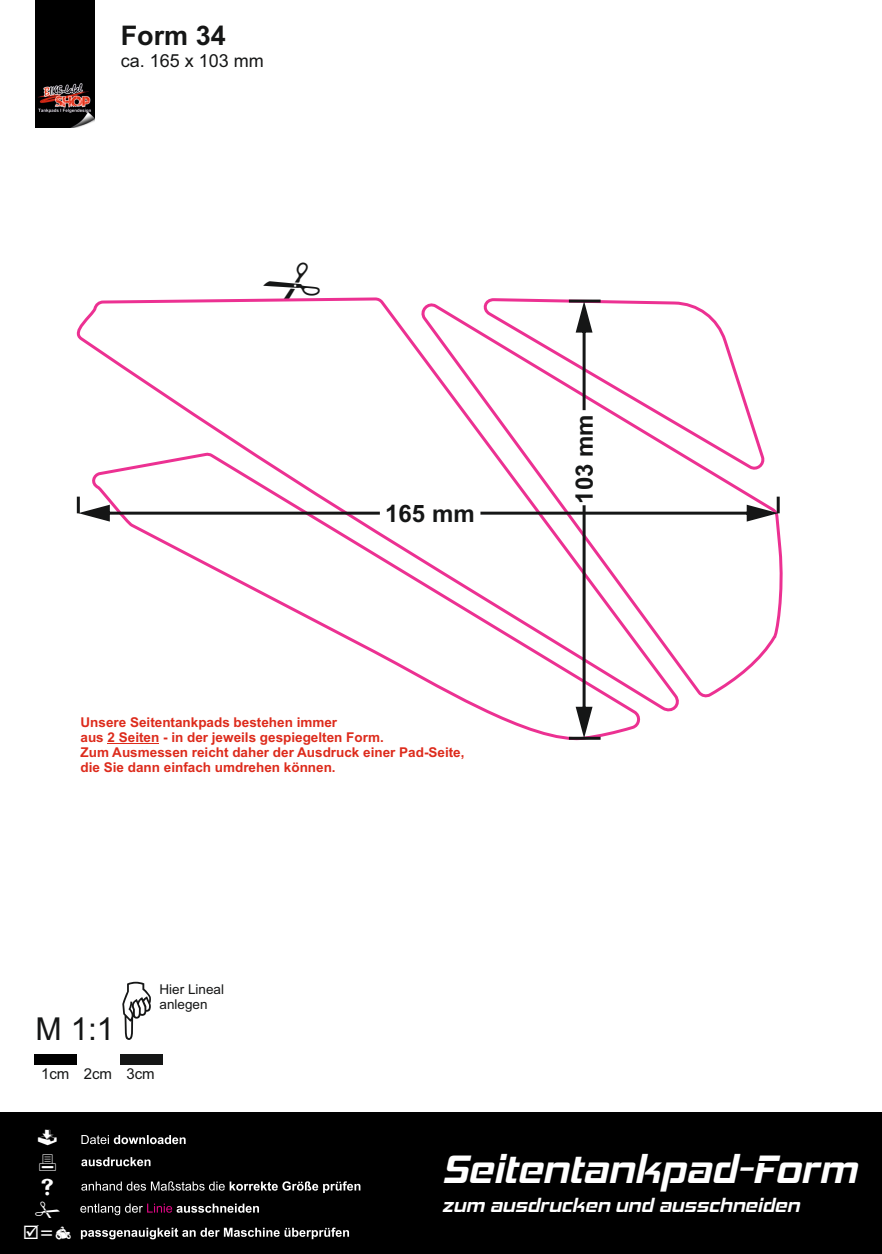
<style>
.page{position:relative;width:882px;height:1254px;background:#fff}
.page>*{position:absolute;margin:0;border:0;box-sizing:border-box;transform-origin:0 0}
.t1{font:italic 700 40.5px "Hemi Head Rg";color:#fff}
.t2{font:31.5px "Arial";color:#151616}
.t3{font:700 27px "Arial";color:#151616}
.t4{font:700 24px "Arial";color:#151616}
.t5{font:italic 700 19.8px "Hemi Head Rg";color:#fff}
.t6{font:18.45px "Verdana";color:#fff}
.t7{font:18px "Arial";color:#151616}
.t8{font:15px "Arial";color:#151616}
.t9{font:700 13.5px/15.1px "Arial";color:#dd2b1c}
.t10{font:13.5px/15.1px "Arial";color:#151616}
</style>
<div class="page">
<img style="left:35px;top:0;width:59px;height:127px">
<div style="left:0;top:1112px;width:882px;height:141px;background:#000"></div>
<svg style="left:81px;top:1227px;width:268px;height:12px"></svg>
<svg style="left:81px;top:1135px;width:105px;height:8px"></svg>
<svg style="left:81px;top:1157px;width:69px;height:9px"></svg>
<svg style="left:81px;top:1181px;width:279px;height:11px"></svg>
<svg style="left:80px;top:1203px;width:179px;height:11px"></svg>
<div style="left:35px;top:1053px;width:42px;height:11px;background:#000"></div>
<div style="left:120px;top:1053px;width:42px;height:11px;background:#151616"></div>
<svg style="left:76px;top:297px;width:707px;height:447px"></svg>
<hr style="left:776px;top:496px;width:3px;height:17px;background:#151616">
<hr style="left:77px;top:496px;width:3px;height:17px;background:#151616">
<svg style="left:78px;top:504px;width:302px;height:17px"></svg>
<hr style="left:569px;top:299px;width:31px;height:3px;background:#151616">
<hr style="left:569px;top:736px;width:31px;height:3px;background:#151616">
<svg style="left:575px;top:302px;width:17px;height:108px"></svg>
<svg style="left:480px;top:504px;width:298px;height:234px"></svg>
<svg style="left:263px;top:297px;width:57px;height:4px"></svg>
<h3 class="t3" style="left:121px;top:25px;width:107px">Form 34</h3>
<h3 class="t7" style="left:121px;top:53px;width:145px">ca. 165 x 103 mm</h3>
<h3 class="t4" style="left:385px;top:504px;width:91px">165 mm</h3>
<p class="t9" style="left:81px;top:715px;width:385px">Unsere Seitentankpads bestehen immer<br>aus 2 Seiten - in der jeweils gespiegelten Form.<br>Zum Ausmessen reicht daher der Ausdruck einer Pad-Seite, die Sie dann einfach umdrehen können.</p>
<h2 class="t2" style="left:36px;top:1016px;width:80px">M 1:1</h2>
<p class="t10" style="left:159px;top:983px;width:66px">Hier Lineal anlegen</p>
<p class="t8" style="left:41px;top:1067px;width:115px">1cm 2cm 3cm</p>
<h3 class="t4" style="left:575px;top:503px;width:91px;rotate:-90deg">103 mm</h3>
<h3 class="t6" style="left:23px;top:1224px;width:33px">☑=</h3>
<h1 class="t1" style="left:442px;top:1152px;width:416px">Seitentankpad-Form</h1>
<h3 class="t5" style="left:442px;top:1197px;width:359px">zum ausdrucken und ausschneiden</h3>
</div>
